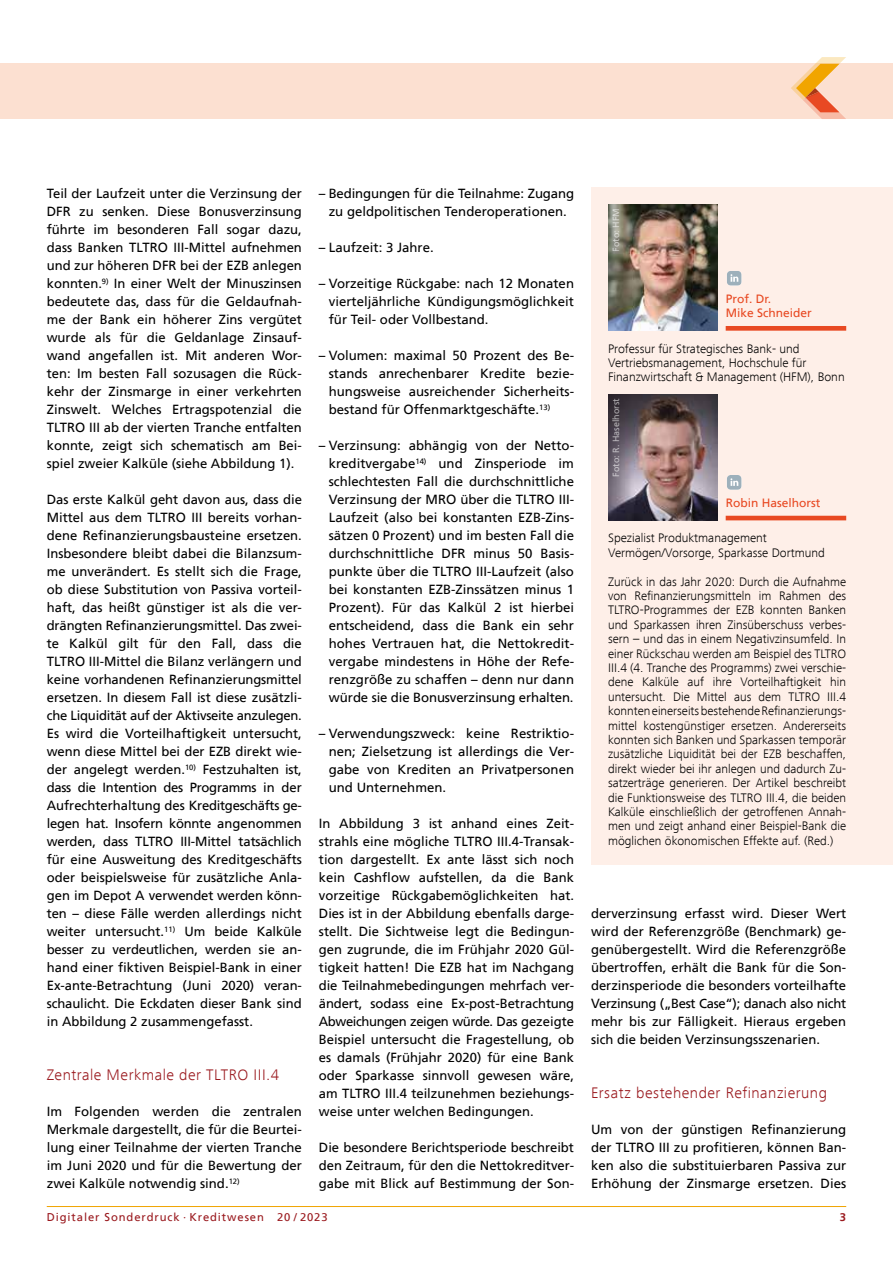
<style>
.page{position:relative;width:893px;height:1263px;background:#fff}
.page>*{position:absolute;margin:0;border:0;box-sizing:border-box;transform-origin:0 0}
.Zwischenüberschrift{font:300 15.75px "Frutiger Next Com";letter-spacing:.035em;color:#9a191e}
.Fließtext{font:13.2px/18px "Frutiger";color:#000;text-align:justify}
.Vorspann{font:300 12.75px/14.4px "Frutiger Next Com";color:#000;text-align:justify}
.Autoreninformation{font:300 12.75px/14.4px "Frutiger Next Com";color:#000}
.Autor_Bild_2_Autoren{font:12px/14.4px "Frutiger";color:#e84922}
.t1{font:11.25px "Frutiger";letter-spacing:.08em;color:#9a191e}
.t2{font:700 11.25px "Frutiger";color:#9a191e}
.t3{font:9px "Frutiger";color:#fff}
</style>
<div class="page">
<hr style="left:47px;top:1206px;width:799px;height:1px;background:#f0a400">
<div style="left:0;top:64px;width:893px;height:55px;background:#fce0d1"></div>
<svg style="left:791px;top:57px;width:55px;height:62px"></svg>
<div style="left:591px;top:187px;width:302px;height:677px;background:#feefe8"></div>
<img style="left:608px;top:204px;width:109px;height:126px">
<div style="left:726px;top:326px;width:120px;height:5px;background:#e84922"></div>
<img style="left:608px;top:394px;width:109px;height:126px">
<hr style="left:726px;top:516px;width:120px;height:4px;background:#e84922">
<svg style="left:727px;top:475px;width:15px;height:15px"></svg>
<svg style="left:727px;top:271px;width:15px;height:15px"></svg>
<p class="Fließtext" style="left:47px;top:185px;width:257px">Teil der Laufzeit unter die Verzinsung der DFR zu senken. Diese Bonusverzinsung führte im besonderen Fall sogar dazu, dass Banken TLTRO III-Mittel aufnehmen und zur höheren DFR bei der EZB anlegen konnten.<sup>9)</sup> In einer Welt der Minuszinsen bedeutete das, dass für die Geldaufnah&shy;me der Bank ein höherer Zins vergütet wurde als für die Geldanlage Zinsauf&shy;wand angefallen ist. Mit anderen Wor&shy;ten: Im besten Fall sozusagen die Rück&shy;kehr der Zinsmarge in einer verkehrten Zinswelt. Welches Ertragspotenzial die TLTRO III ab der vierten Tranche entfalten konnte, zeigt sich schematisch am Bei&shy;spiel zweier Kalküle (siehe Abbildung 1).</p>
<p class="Fließtext" style="left:47px;top:491px;width:257px">Das erste Kalkül geht davon aus, dass die Mittel aus dem TLTRO III bereits vorhan&shy;dene Refinanzierungsbausteine ersetzen.<br>Insbesondere bleibt dabei die Bilanzsum&shy;me unverändert. Es stellt sich die Frage, ob diese Substitution von Passiva vorteil&shy;haft, das heißt günstiger ist als die ver&shy;drängten Refinanzierungsmittel. Das zwei&shy;te Kalkül gilt für den Fall, dass die TLTRO III-Mittel die Bilanz verlängern und keine vorhandenen Refinanzierungsmittel ersetzen. In diesem Fall ist diese zusätzli&shy;che Liquidität auf der Aktivseite anzulegen.<br>Es wird die Vorteilhaftigkeit untersucht, wenn diese Mittel bei der EZB direkt wie&shy;der angelegt werden.<sup>10)</sup> Festzuhalten ist, dass die Intention des Programms in der Aufrechterhaltung des Kreditgeschäfts ge&shy;legen hat. Insofern könnte angenommen werden, dass TLTRO III-Mittel tatsächlich für eine Ausweitung des Kreditgeschäfts oder beispielsweise für zusätzliche Anla&shy;gen im Depot A verwendet werden könn&shy;ten – diese Fälle werden allerdings nicht weiter untersucht.<sup>11)</sup> Um beide Kalküle besser zu verdeutlichen, werden sie an&shy;hand einer fiktiven Beispiel-Bank in einer Ex-ante-Betrachtung (Juni 2020) veran&shy;schaulicht. Die Eckdaten dieser Bank sind in Abbildung 2 zusammengefasst.</p>
<p class="Zwischenüberschrift" style="left:47px;top:1066px;width:234px">Zentrale Merkmale der TLTRO III.4</p>
<p class="Fließtext" style="left:47px;top:1103px;width:257px">Im Folgenden werden die zentralen Merkmale dargestellt, die für die Beurtei&shy;lung einer Teilnahme der vierten Tranche im Juni 2020 und für die Bewertung der zwei Kalküle notwendig sind.<sup>12)</sup></p>
<p class="Fließtext" style="left:319px;top:185px;width:257px;text-align:center">– Bedingungen für die Teilnahme: Zugang zu geldpolitischen Tenderoperationen.</p>
<p class="Fließtext" style="left:319px;top:239px;width:116px">– Laufzeit: 3 Jahre.</p>
<p class="Fließtext" style="left:329px;top:275px;width:247px;text-indent:-10px">– Vorzeitige Rückgabe: nach 12 Monaten vierteljährliche Kündigungsmöglichkeit für Teil- oder Vollbestand.</p>
<p class="Fließtext" style="left:329px;top:347px;width:247px;text-indent:-10px">– Volumen: maximal 50 Prozent des Be&shy;stands anrechenbarer Kredite bezie&shy;hungsweise ausreichender Sicherheits&shy;bestand für Offenmarktgeschäfte.<sup>13)</sup></p>
<p class="Fließtext" style="left:329px;top:437px;width:247px;text-indent:-10px">– Verzinsung: abhängig von der Netto&shy;kreditvergabe<sup>14)</sup> und Zinsperiode im schlechtesten Fall die durchschnittliche Verzinsung der MRO über die TLTRO III-Laufzeit (also bei konstanten EZB-Zins&shy;sätzen 0 Prozent) und im besten Fall die durchschnittliche DFR minus 50 Basis&shy;punkte über die TLTRO III-Laufzeit (also bei konstanten EZB-Zinssätzen minus 1<br>Prozent). Für das Kalkül 2 ist hierbei entscheidend, dass die Bank ein sehr hohes Vertrauen hat, die Nettokredit&shy;vergabe mindestens in Höhe der Refe&shy;renzgröße zu schaffen – denn nur dann würde sie die Bonusverzinsung erhalten.</p>
<p class="Fließtext" style="left:329px;top:725px;width:247px;text-indent:-10px">– Verwendungszweck: keine Restriktio&shy;nen; Zielsetzung ist allerdings die Ver&shy;gabe von Krediten an Privatpersonen und Unternehmen.</p>
<p class="Fließtext" style="left:319px;top:815px;width:257px">In Abbildung 3 ist anhand eines Zeit&shy;strahls eine mögliche TLTRO III.4-Transak&shy;tion dargestellt. Ex ante lässt sich noch kein Cashflow aufstellen, da die Bank vorzeitige Rückgabemöglichkeiten hat.<br>Dies ist in der Abbildung ebenfalls darge&shy;stellt. Die Sichtweise legt die Bedingun&shy;gen zugrunde, die im Frühjahr 2020 Gül&shy;tigkeit hatten! Die EZB hat im Nachgang die Teilnahmebedingungen mehrfach ver&shy;ändert, sodass eine Ex-post-Betrachtung Abweichungen zeigen würde. Das gezeigte Beispiel untersucht die Fragestellung, ob es damals (Frühjahr 2020) für eine Bank oder Sparkasse sinnvoll gewesen wäre, am TLTRO III.4 teilzunehmen beziehungs&shy;weise unter welchen Bedingungen.</p>
<p class="Fließtext" style="left:319px;top:1139px;width:257px">Die besondere Berichtsperiode beschreibt den Zeitraum, für den die Nettokreditver&shy;gabe mit Blick auf Bestimmung der Son-</p>
<p class="t3" style="left:612px;top:252px;width:45px;rotate:-90deg">Foto: HFM</p>
<p class="Autor_Bild_2_Autoren" style="left:726px;top:292px;width:88px">Prof. Dr.<br>Mike Schneider</p>
<p class="Autoreninformation" style="left:608px;top:341px;width:238px">Professur für Strategisches Bank- und<br>Vertriebsmanagement, Hochschule für<br>Finanzwirtschaft &amp; Management (HFM), Bonn</p>
<p class="t3" style="left:612px;top:477px;width:80px;rotate:-90deg">Foto: R. Haselhorst</p>
<p class="Autor_Bild_2_Autoren" style="left:726px;top:496px;width:96px">Robin Haselhorst</p>
<p class="Autoreninformation" style="left:608px;top:531px;width:218px">Spezialist Produktmanagement<br>Vermögen/Vorsorge, Sparkasse Dortmund</p>
<p class="Vorspann" style="left:608px;top:574px;width:240px">Zurück in das Jahr 2020: Durch die Aufnahme von Refinanzierungsmitteln im Rahmen des TLTRO-Programmes der EZB konnten Banken und Sparkassen ihren Zinsüberschuss verbes&shy;sern – und das in einem Negativzinsumfeld. In einer Rückschau werden am Beispiel des TLTRO III.4 (4. Tranche des Programms) zwei verschie&shy;dene Kalküle auf ihre Vorteilhaftigkeit hin untersucht. Die Mittel aus dem TLTRO III.4 konnten einerseits bestehende Refinanzierungs&shy;mittel kostengünstiger ersetzen. Andererseits konnten sich Banken und Sparkassen temporär zusätzliche Liquidität bei der EZB beschaffen, direkt wieder bei ihr anlegen und dadurch Zu&shy;satzerträge generieren. Der Artikel beschreibt die Funktionsweise des TLTRO III.4, die beiden Kalküle einschließlich der getroffenen Annah&shy;men und zeigt anhand einer Beispiel-Bank die möglichen ökonomischen Effekte auf. (Red.)</p>
<p class="Fließtext" style="left:591px;top:905px;width:257px">derverzinsung erfasst wird. Dieser Wert wird der Referenzgröße (Benchmark) ge&shy;genübergestellt. Wird die Referenzgröße übertroffen, erhält die Bank für die Son&shy;derzinsperiode die besonders vorteilhafte Verzinsung („Best Case“); danach also nicht mehr bis zur Fälligkeit. Hieraus ergeben sich die beiden Verzinsungsszenarien.</p>
<p class="Zwischenüberschrift" style="left:591px;top:1084px;width:237px">Ersatz bestehender Refinanzierung</p>
<p class="Fließtext" style="left:591px;top:1121px;width:257px">Um von der günstigen Refinanzierung der TLTRO III zu profitieren, können Ban&shy;ken also die substituierbaren Passiva zur Erhöhung der Zinsmarge ersetzen. Dies</p>
<p class="t1" style="left:47px;top:1211px;width:282px">Digitaler Sonderdruck · Kreditwesen 20 / 2023</p>
<p class="t2" style="left:840px;top:1211px;width:8px">3</p>
</div>
